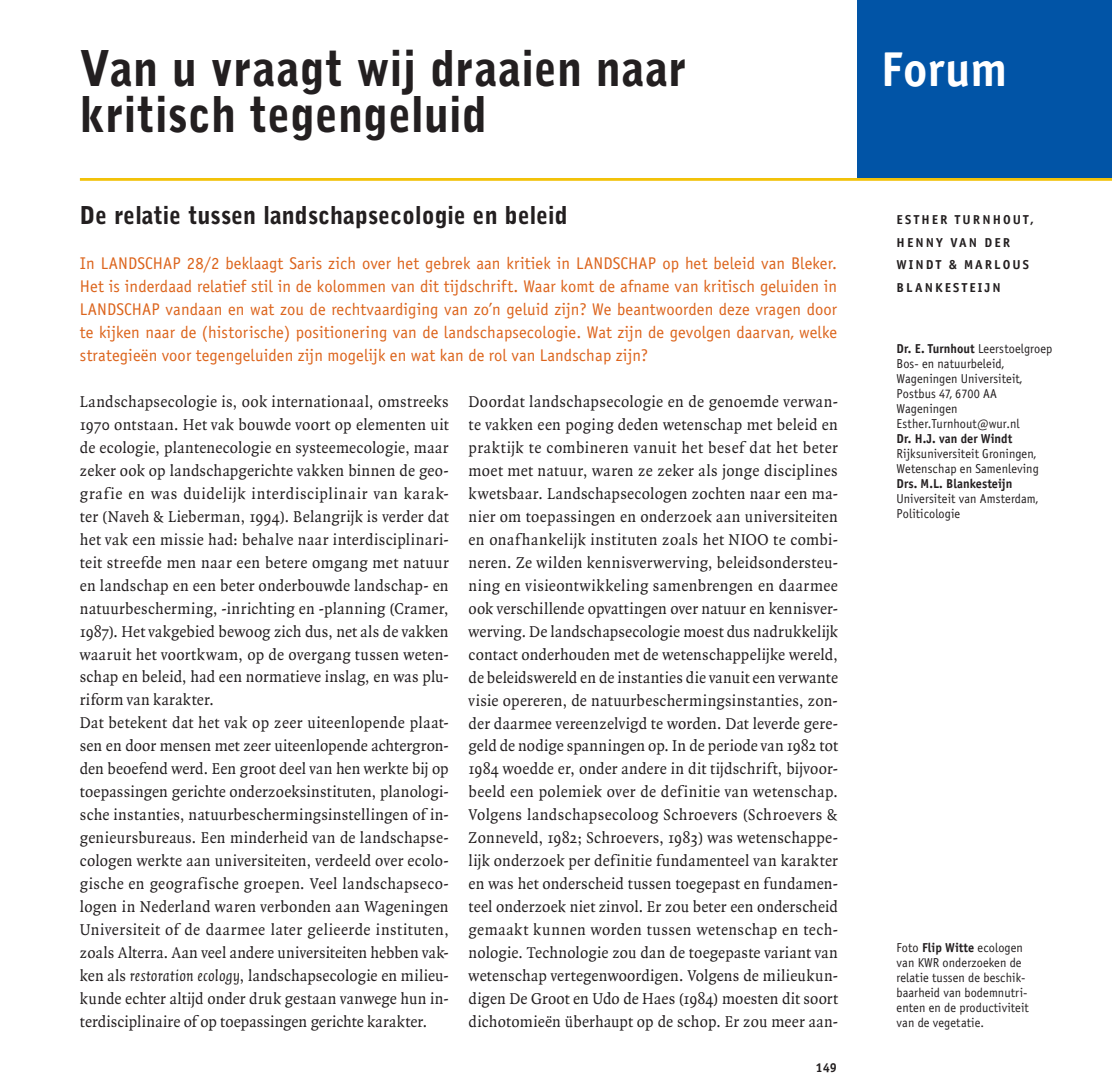
<style>
.page{position:relative;width:1112px;height:1092px;background:#fff}
.page>*{position:absolute;margin:0;border:0;box-sizing:border-box;transform-origin:0 0}
.t1{font:900 49px/45.9px "Bell Gothic";letter-spacing:.01em;color:#231f20;scale:.92 1}
.t2{font:49px "Officina Sans Bold ITC";letter-spacing:.005em;color:#fff;scale:.96 1}
.t3{font:900 24.5px "Bell Gothic";letter-spacing:.005em;color:#231f20;scale:.95 1}
.t4{font:16.97px/22.9px "Officina Sans ITC";letter-spacing:.005em;color:#dc641c;text-align:justify}
.t5{font:16.8px/22.9px "Quadraat";letter-spacing:.015em;color:#231f20;scale:.95 1}
.t6{font:12.95px/15px "Officina Sans ITC";letter-spacing:.005em;color:#231f20;scale:.95 1}
.t7{font:12.95px/22.9px "Officina Sans Bold ITC";letter-spacing:.16em;color:#231f20}
.t8{font:12.95px "Officina Sans Bold ITC";letter-spacing:.005em;color:#231f20;scale:.95 1}
.s1{font-style:italic}
.s2{font-family:"Officina Sans Bold ITC"}
</style>
<div class="page">
<div style="left:857px;top:0;width:254px;height:179px;background:#0154a6"></div>
<hr style="left:80px;top:178px;width:1031px;height:3px;background:#f2c209">
<h1 class="t1" style="left:80px;top:46px;width:660px">Van u vraagt wij draaien naar kritisch tegengeluid</h1>
<h2 class="t3" style="left:80px;top:200px;width:515px">De relatie tussen landschapsecologie en beleid</h2>
<p class="t4" style="left:80px;top:252px;width:758px">In LANDSCHAP 28/2 beklaagt Saris zich over het gebrek aan kritiek in LANDSCHAP op het beleid van Bleker.<br>Het is inderdaad relatief stil in de kolommen van dit tijdschrift. Waar komt de afname van kritisch geluiden in LANDSCHAP vandaan en wat zou de rechtvaardiging van zo’n geluid zijn? We beantwoorden deze vragen door te kijken naar de (historische) positionering van de landschapsecologie. Wat zijn de gevolgen daarvan, welke strategieën voor tegengeluiden zijn mogelijk en wat kan de rol van Landschap zijn?</p>
<p class="t5" style="left:80px;top:391px;width:390px">Landschapsecologie is, ook internationaal, omstreeks 1970 ontstaan. Het vak bouwde voort op elementen uit de ecologie, plantenecologie en systeemecologie, maar zeker ook op landschapgerichte vakken binnen de geo&shy;grafie en was duidelijk interdisciplinair van karak&shy;ter (Naveh &amp; Lieberman, 1994). Belangrijk is verder dat het vak een missie had: behalve naar interdisciplinari&shy;teit streefde men naar een betere omgang met natuur en landschap en een beter onderbouwde landschap- en natuurbescherming, -inrichting en -planning (Cramer, 1987). Het vakgebied bewoog zich dus, net als de vakken waaruit het voortkwam, op de overgang tussen weten&shy;schap en beleid, had een normatieve inslag, en was plu&shy;riform van karakter.<br>Dat betekent dat het vak op zeer uiteenlopende plaat&shy;sen en door mensen met zeer uiteenlopende achtergron&shy;den beoefend werd. Een groot deel van hen werkte bij op toepassingen gerichte onderzoeksinstituten, planologi&shy;sche instanties, natuurbeschermingsinstellingen of in&shy;genieursbureaus. Een minderheid van de landschapse&shy;cologen werkte aan universiteiten, verdeeld over ecolo&shy;gische en geografische groepen. Veel landschapseco&shy;logen in Nederland waren verbonden aan Wageningen Universiteit of de daarmee later gelieerde instituten, zoals Alterra. Aan veel andere universiteiten hebben vak&shy;ken als <span class="s1">restoration ecology</span>, landschapsecologie en milieu&shy;kunde echter altijd onder druk gestaan vanwege hun in&shy;terdisciplinaire of op toepassingen gerichte karakter.</p>
<p class="t5" style="left:468px;top:391px;width:390px;text-align:justify">Doordat landschapsecologie en de genoemde verwan&shy;te vakken een poging deden wetenschap met beleid en praktijk te combineren vanuit het besef dat het beter moet met natuur, waren ze zeker als jonge disciplines kwetsbaar. Landschapsecologen zochten naar een ma&shy;nier om toepassingen en onderzoek aan universiteiten en onafhankelijk instituten zoals het NIOO te combi&shy;neren. Ze wilden kennisverwerving, beleidsondersteu&shy;ning en visieontwikkeling samenbrengen en daarmee ook verschillende opvattingen over natuur en kennisver&shy;werving. De landschapsecologie moest dus nadrukkelijk contact onderhouden met de wetenschappelijke wereld, de beleidswereld en de instanties die vanuit een verwante visie opereren, de natuurbeschermingsinstanties, zon&shy;der daarmee vereenzelvigd te worden. Dat leverde gere&shy;geld de nodige spanningen op. In de periode van 1982 tot 1984 woedde er, onder andere in dit tijdschrift, bijvoor&shy;beeld een polemiek over de definitie van wetenschap.<br>Volgens landschapsecoloog Schroevers (Schroevers &amp; Zonneveld, 1982; Schroevers, 1983) was wetenschappe&shy;lijk onderzoek per definitie fundamenteel van karakter en was het onderscheid tussen toegepast en fundamen&shy;teel onderzoek niet zinvol. Er zou beter een onderscheid gemaakt kunnen worden tussen wetenschap en tech&shy;nologie. Technologie zou dan de toegepaste variant van wetenschap vertegenwoordigen. Volgens de milieukun&shy;digen De Groot en Udo de Haes (1984) moesten dit soort dichotomieën überhaupt op de schop. Er zou meer aan-</p>
<p class="t7" style="left:815px;top:1056px;width:23px">149</p>
<h1 class="t2" style="left:880px;top:39px;width:133px">Forum</h1>
<p class="t7" style="left:896px;top:208px;width:139px">ESTHER TURNHOUT,<br>HENNY VAN DER<br>WINDT &amp; MARLOUS<br>BLANKESTEIJN</p>
<p class="t6" style="left:896px;top:341px;width:165px"><span class="s2">Dr. E. Turnhout</span> Leerstoelgroep<br>Bos- en natuurbeleid,<br>Wageningen Universiteit,<br>Postbus 47, 6700 AA<br>Wageningen<br>Esther.Turnhout@wur.nl</p>
<p class="t8" style="left:896px;top:430px;width:123px">Dr. H.J. van der Windt</p>
<p class="t6" style="left:896px;top:446px;width:151px">Rijksuniversiteit Groningen,<br>Wetenschap en Samenleving</p>
<p class="t8" style="left:896px;top:475px;width:123px">Drs. M.L. Blankesteijn</p>
<p class="t6" style="left:896px;top:491px;width:150px">Universiteit van Amsterdam,<br>Politicologie</p>
<p class="t6" style="left:896px;top:939px;width:141px">Foto <span class="s2">Flip Witte</span> ecologen van KWR onderzoeken de relatie tussen de beschik&shy;baarheid van bodemnutri&shy;ënten en de productiviteit van de vegetatie.</p>
</div>
